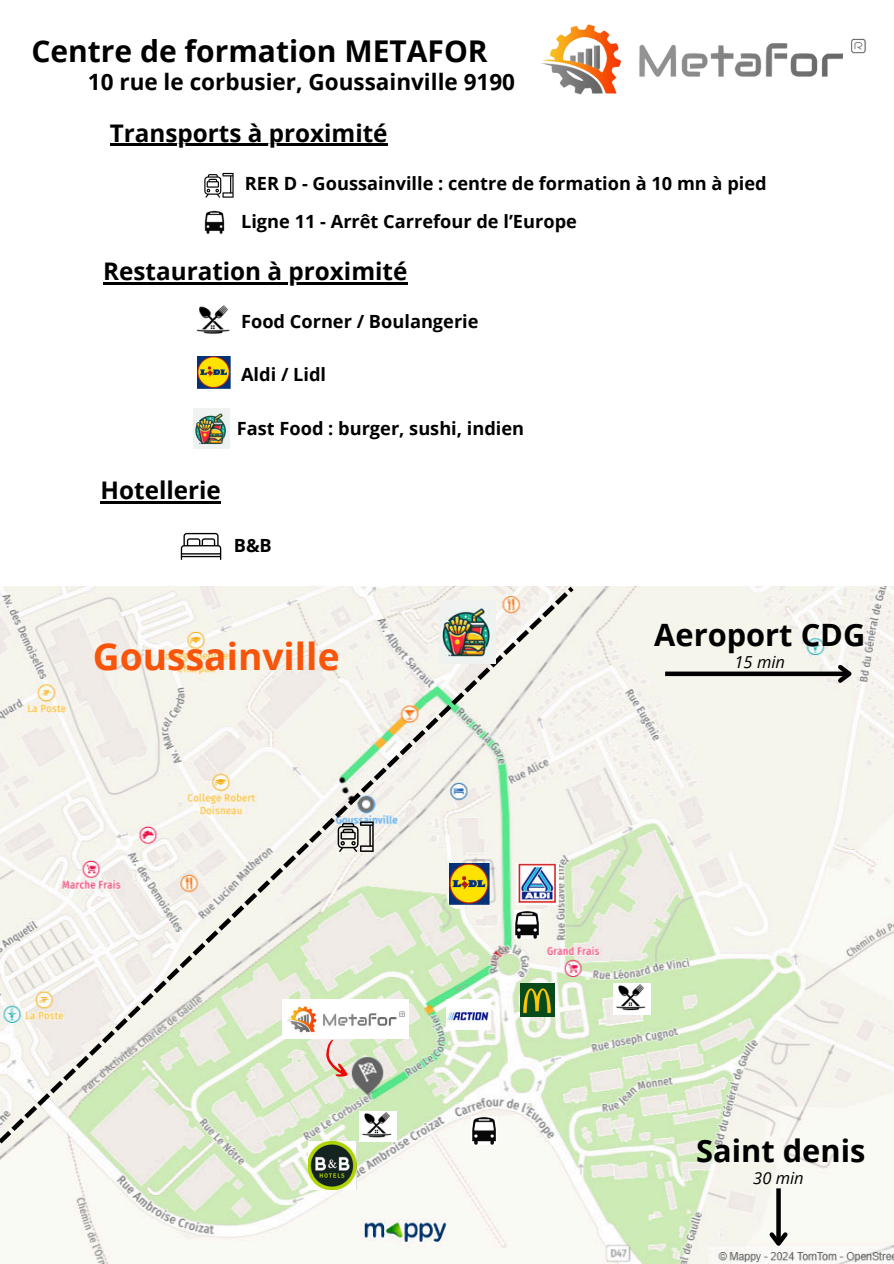
<style>
.page{position:relative;width:894px;height:1264px;background:#fff}
.page>*{position:absolute;margin:0;border:0;box-sizing:border-box;transform-origin:0 0}
.t1{font:700 37.2px "Open Sans";color:#f8550a}
.t2{font:700 30.75px "Open Sans";color:#000}
.t3{font:700 30px "Open Sans";color:#000}
.t4{font:700 24.3px "Open Sans";color:#000}
.t5{font:700 22.5px "Open Sans";color:#000}
.t6{font:700 18.15px/38px "Open Sans";color:#000}
.t7{font:italic 16.5px "Open Sans";color:#000}
</style>
<div class="page">
<img style="left:0;top:586px;width:893px;height:677px">
<svg style="left:0;top:586px;width:573px;height:557px;fill:#f5f1eb"></svg>
<img style="left:446px;top:999px;width:44px;height:30px">
<img style="left:449px;top:863px;width:41px;height:41px">
<img style="left:516px;top:863px;width:42px;height:41px">
<img style="left:309px;top:1141px;width:47px;height:48px">
<div style="left:665px;top:671px;width:184px;height:5px;background:#000"></div>
<svg style="left:833px;top:660px;width:23px;height:27px"></svg>
<svg style="left:776px;top:1188px;width:4px;height:40px"></svg>
<svg style="left:765px;top:1228px;width:26px;height:22px"></svg>
<img style="left:471px;top:1116px;width:25px;height:28px">
<img style="left:514px;top:910px;width:25px;height:28px">
<img style="left:359px;top:1111px;width:38px;height:30px">
<img style="left:613px;top:983px;width:37px;height:31px">
<img style="left:439px;top:600px;width:56px;height:63px">
<img style="left:540px;top:24px;width:326px;height:71px">
<svg style="left:204px;top:173px;width:29px;height:25px"></svg>
<img style="left:204px;top:210px;width:20px;height:24px">
<img style="left:196px;top:305px;width:34px;height:29px">
<img style="left:198px;top:356px;width:32px;height:33px">
<img style="left:193px;top:408px;width:36px;height:40px">
<svg style="left:181px;top:533px;width:40px;height:27px"></svg>
<hr style="left:110px;top:144px;width:277px;height:2px;background:#000">
<hr style="left:103px;top:283px;width:304px;height:2px;background:#000">
<hr style="left:101px;top:501px;width:120px;height:3px;background:#000">
<h3 class="t3" style="left:31px;top:30px;width:458px">Centre de formation METAFOR</h3>
<p class="t5" style="left:88px;top:66px;width:428px">10 rue le corbusier, Goussainville 9190</p>
<h3 class="t4" style="left:110px;top:116px;width:279px">Transports à proximité</h3>
<p class="t6" style="left:241px;top:164px;width:527px">RER D - Goussainville : centre de formation à 10 mn à pied<br>Ligne 11 - Arrêt Carrefour de l’Europe</p>
<h3 class="t4" style="left:103px;top:254px;width:306px">Restauration à proximité</h3>
<p class="t6" style="left:241px;top:302px;width:239px">Food Corner / Boulangerie</p>
<p class="t6" style="left:241px;top:355px;width:87px">Aldi / Lidl</p>
<p class="t6" style="left:237px;top:409px;width:289px">Fast Food : burger, sushi, indien</p>
<h3 class="t4" style="left:101px;top:473px;width:122px">Hotellerie</h3>
<p class="t6" style="left:234px;top:526px;width:40px">B&amp;B</p>
<h1 class="t1" style="left:93px;top:630px;width:248px">Goussainville</h1>
<h2 class="t2" style="left:654px;top:613px;width:213px">Aeroport CDG</h2>
<p class="t7" style="left:734px;top:651px;width:52px">15 min</p>
<h2 class="t2" style="left:696px;top:1129px;width:171px">Saint denis</h2>
<p class="t7" style="left:753px;top:1167px;width:52px">30 min</p>
</div>
